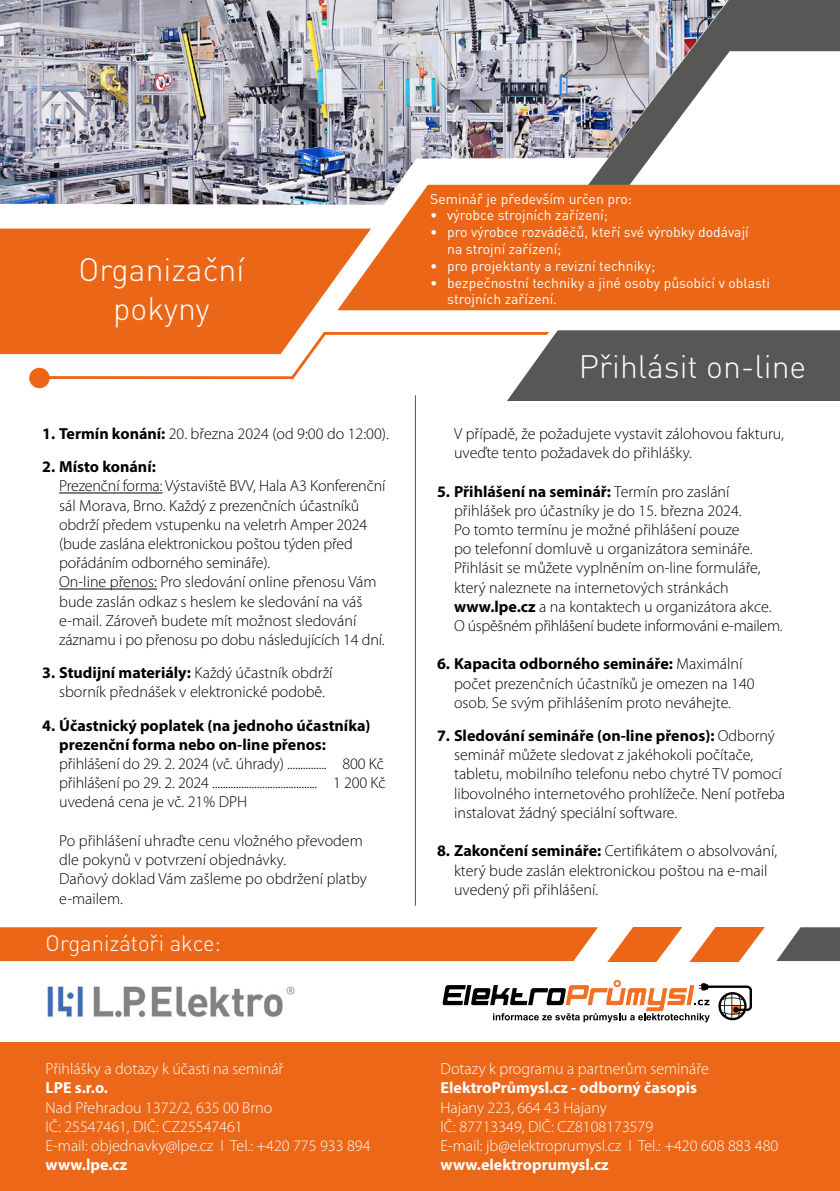
<style>
.page{position:relative;width:840px;height:1191px;background:#fff}
.page>*{position:absolute;margin:0;border:0;box-sizing:border-box;transform-origin:0 0}
.text_9_12_další{font:300 32px "DIN Pro";color:#fff}
.t1{font:700 23.6px "Arial";color:#f36f21}
.Text_-_prni_odstavec{font:300 22px "DIN Pro";color:#fff}
.text_9_12_další-2{font:300 16px/19.2px "Myriad Pro";color:#000}
.text_9_12_další-3{font:300 16px "Myriad Pro";color:#fff}
.t2{font:700 16px/19.2px "Myriad Pro";color:#000}
.text_9_12_další-4{font:700 16px "Myriad Pro";color:#fff}
.t3{font:14px "DIN Pro";color:#fff}
.s1{font-weight:700}
</style>
<div class="page">
<div style="left:0;top:229px;width:371px;height:125px;background:#eb6617"></div>
<div style="left:29px;top:368px;width:21px;height:20px;background:#eb6617;border-radius:50%"></div>
<svg style="left:727px;top:0;width:112px;height:185px"></svg>
<div style="left:337px;top:185px;width:502px;height:125px;background:#eb6617"></div>
<img style="left:0;top:0;width:727px;height:205px">
<svg style="left:0;top:927px;width:839px;height:34px;background:#e47939"></svg>
<div style="left:0;top:1042px;width:839px;height:149px;background:#ec6718"></div>
<hr style="left:414px;top:395px;width:1px;height:510px;background:#575756">
<hr style="left:59px;top:492px;width:103px;height:1px;background:#000">
<hr style="left:59px;top:588px;width:98px;height:1px;background:#000">
<svg style="left:39px;top:319px;width:800px;height:91px"></svg>
<svg style="left:442px;top:983px;width:309px;height:39px"></svg>
<img style="left:47px;top:986px;width:248px;height:32px">
<p class="text_9_12_další" style="left:79px;top:248px;width:167px">Organizační</p>
<p class="text_9_12_další" style="left:113px;top:286px;width:98px">pokyny</p>
<p class="text_9_12_další-2" style="left:42px;top:424px;width:348px"><span class="s1">1. Termín konání:</span> 20. března 2024 (od 9:00 do 12:00).</p>
<p class="text_9_12_další-2" style="left:59px;top:457px;width:327px;text-indent:-17px"><span class="s1">2. Místo konání:<br></span>Prezenční forma: Výstaviště BVV, Hala A3 Konferenční sál Morava, Brno. Každý z prezenčních účastníků obdrží předem vstupenku na veletrh Amper 2024 (bude zaslána elektronickou poštou týden před pořádáním odborného semináře).<br>On-line přenos: Pro sledování online přenosu Vám bude zaslán odkaz s heslem ke sledování na váš e-mail. Zároveň budete mít možnost sledování záznamu i po přenosu po dobu následujících 14 dní.</p>
<p class="text_9_12_další-2" style="left:42px;top:663px;width:291px;text-align:center"><span class="s1">3. Studijní materiály:</span> Každý účastník obdrží sborník přednášek v elektronické podobě.</p>
<p class="t2" style="left:59px;top:715px;width:313px;text-indent:-17px">4. Účastnický poplatek (na jednoho účastníka) prezenční forma nebo on-line přenos:</p>
<p class="text_9_12_další-2" style="left:59px;top:754px;width:326px">přihlášení do 29. 2. 2024 (vč. úhrady) ............... 800 Kč</p>
<p class="text_9_12_další-2" style="left:59px;top:773px;width:328px">přihlášení po 29. 2. 2024 ........................................ 1 200 Kč</p>
<p class="text_9_12_další-2" style="left:59px;top:792px;width:189px">uvedená cena je vč. 21% DPH</p>
<p class="text_9_12_další-2" style="left:59px;top:831px;width:305px">Po přihlášení uhraďte cenu vložného převodem dle pokynů v potvrzení objednávky.</p>
<p class="text_9_12_další-2" style="left:59px;top:869px;width:309px">Daňový doklad Vám zašleme po obdržení platby e-mailem.</p>
<p class="Text_-_prni_odstavec" style="left:46px;top:928px;width:177px">Organizátoři akce:</p>
<p class="text_9_12_další-3" style="left:46px;top:1059px;width:239px">Přihlášky a dotazy k účasti na seminář</p>
<p class="text_9_12_další-4" style="left:46px;top:1077px;width:64px">LPE s.r.o.</p>
<p class="text_9_12_další-3" style="left:46px;top:1097px;width:228px">Nad Přehradou 1372/2, 635 00 Brno</p>
<p class="text_9_12_další-3" style="left:46px;top:1117px;width:198px">IČ: 25547461, DIČ: CZ25547461</p>
<p class="text_9_12_další-3" style="left:46px;top:1136px;width:326px">E-mail: objednavky@lpe.cz Ι Tel.: +420 775 933 894</p>
<p class="text_9_12_další-4" style="left:46px;top:1154px;width:83px">www.lpe.cz</p>
<p class="t3" style="left:430px;top:189px;width:203px">Seminář je především určen pro:</p>
<p class="t3" style="left:430px;top:206px;width:179px">• výrobce strojních zařízení;</p>
<p class="t3" style="left:430px;top:222px;width:320px">• pro výrobce rozváděčů, kteří své výrobky dodávají</p>
<p class="t3" style="left:447px;top:239px;width:116px">na strojní zařízení;</p>
<p class="t3" style="left:430px;top:256px;width:226px">• pro projektanty a revizní techniky;</p>
<p class="t3" style="left:430px;top:273px;width:341px">• bezpečnostní techniky a jiné osoby působící v oblasti</p>
<p class="t3" style="left:447px;top:290px;width:111px">strojních zařízení.</p>
<p class="text_9_12_další" style="left:578px;top:344px;width:229px">Přihlásit on-line</p>
<p class="text_9_12_další-2" style="left:454px;top:424px;width:331px">V případě, že požadujete vystavit zálohovou fakturu, uveďte tento požadavek do přihlášky.</p>
<p class="text_9_12_další-2" style="left:454px;top:481px;width:300px;text-indent:-17px"><span class="s1">5. Přihlášení na seminář:</span> Termín pro zaslání přihlášek pro účastníky je do 15. března 2024.<br>Po tomto termínu je možné přihlášení pouze po telefonní domluvě u organizátora semináře.</p>
<p class="text_9_12_další-2" style="left:454px;top:558px;width:330px">Přihlásit se můžete vyplněním on-line formuláře, který naleznete na internetových stránkách <span class="s1">www.lpe.cz</span> a na kontaktech u organizátora akce.<br>O úspěšném přihlášení budete informováni e-mailem.</p>
<p class="text_9_12_další-2" style="left:454px;top:654px;width:302px;text-indent:-17px"><span class="s1">6. Kapacita odborného semináře:</span> Maximální počet prezenčních účastníků je omezen na 140 osob. Se svým přihlášením proto neváhejte.</p>
<p class="text_9_12_další-2" style="left:454px;top:726px;width:332px;text-indent:-17px"><span class="s1">7. Sledování semináře (on-line přenos):</span> Odborný seminář můžete sledovat z jakéhokoli počítače, tabletu, mobilního telefonu nebo chytré TV pomocí libovolného internetového prohlížeče. Není potřeba instalovat žádný speciální software.</p>
<p class="text_9_12_další-2" style="left:454px;top:841px;width:324px;text-indent:-17px"><span class="s1">8. Zakončení semináře:</span> Certifikátem o absolvování, který bude zaslán elektronickou poštou na e-mail uvedený při přihlášení.</p>
<p class="t1" style="left:612px;top:972px;width:11px">°</p>
<p class="text_9_12_další-3" style="left:440px;top:1059px;width:269px">Dotazy k programu a partnerům semináře</p>
<p class="text_9_12_další-4" style="left:440px;top:1077px;width:258px">ElektroPrůmysl.cz - odborný časopis</p>
<p class="text_9_12_další-3" style="left:440px;top:1097px;width:168px">Hajany 223, 664 43 Hajany</p>
<p class="text_9_12_další-3" style="left:440px;top:1117px;width:214px">IČ: 87713349, DIČ: CZ8108173579</p>
<p class="text_9_12_další-3" style="left:440px;top:1136px;width:339px">E-mail: jb@elektroprumysl.cz Ι Tel.: +420 608 883 480</p>
<p class="text_9_12_další-4" style="left:440px;top:1154px;width:170px">www.elektroprumysl.cz</p>
</div>
